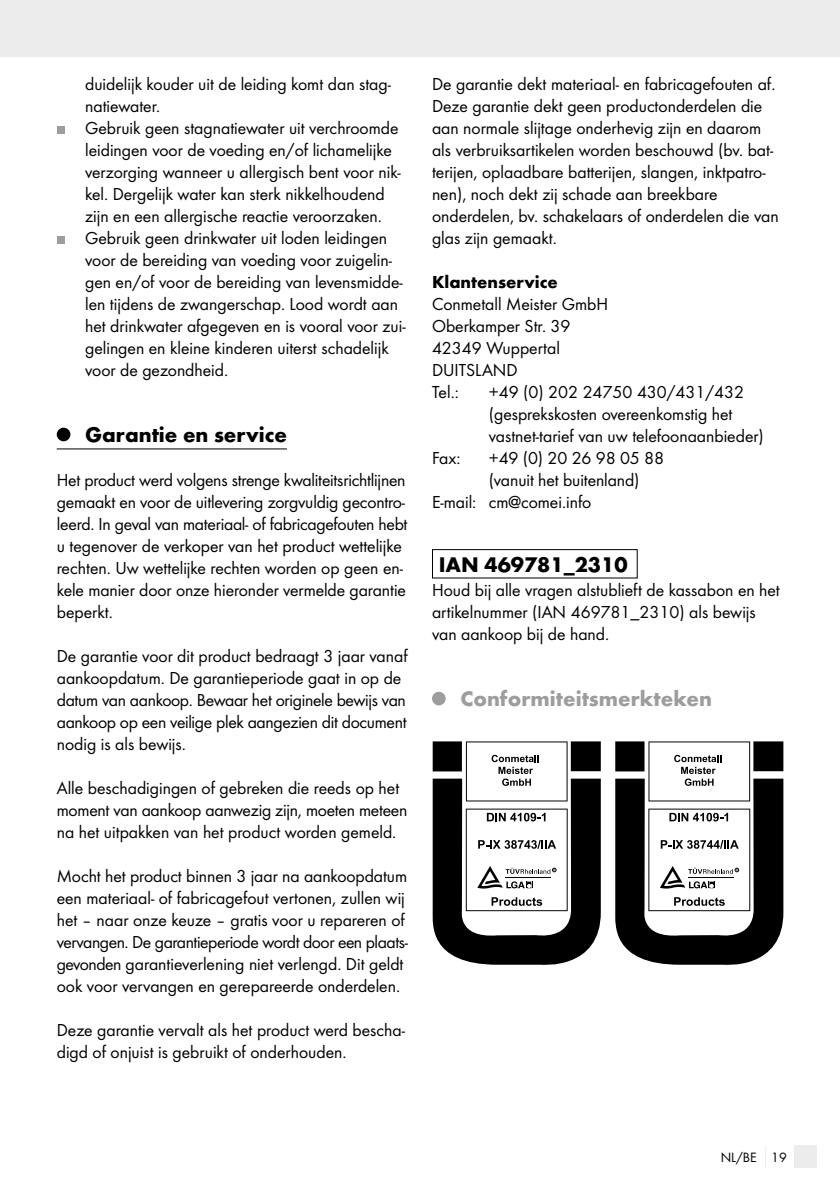
<style>
.page{position:relative;width:840px;height:1191px;background:#fff}
.page>*{position:absolute;margin:0;border:0;box-sizing:border-box;transform-origin:0 0}
.t1{font:700 22px "Futura";color:#000}
.t2{font:700 22px "Futura";color:#9c9d9d}
.t3{font:18px/22px "Futura Boo";color:#000}
.t4{font:700 18px "Futura";color:#000}
.t5{font:14px "Futura Boo";color:#000}
</style>
<div class="page">
<hr style="left:0;top:0;width:1px;height:57px;background:#ececec">
<div style="left:1px;top:0;width:838px;height:57px;background:#ececec"></div>
<div style="left:794px;top:1145px;width:22px;height:23px;background:#ececec"></div>
<hr style="left:57px;top:448px;width:230px;height:1px;background:#000">
<div style="left:57px;top:126px;width:7px;height:8px;background:#9c9d9d"></div>
<div style="left:57px;top:236px;width:7px;height:8px;background:#9c9d9d"></div>
<div style="left:57px;top:428px;width:13px;height:13px;background:#000;border-radius:50%"></div>
<div style="left:432px;top:549px;width:205px;height:29px;border:1px solid #000"></div>
<div style="left:432px;top:692px;width:13px;height:13px;background:#9c9d9d;border-radius:50%"></div>
<svg style="left:432px;top:741px;width:168px;height:224px"></svg>
<svg style="left:615px;top:741px;width:168px;height:224px"></svg>
<p class="t3" style="left:85px;top:73px;width:322px">duidelijk kouder uit de leiding komt dan stag&shy;natiewater.<br>Gebruik geen stagnatiewater uit verchroomde leidingen voor de voeding en/of lichamelijke verzorging wanneer u allergisch bent voor nik&shy;kel. Dergelijk water kan sterk nikkelhoudend zijn en een allergische reactie veroorzaken.<br>Gebruik geen drinkwater uit loden leidingen voor de bereiding van voeding voor zuigelin&shy;gen en/of voor de bereiding van levensmidde&shy;len tijdens de zwangerschap. Lood wordt aan het drinkwater afgegeven en is vooral voor zui&shy;gelingen en kleine kinderen uiterst schadelijk voor de gezondheid.</p>
<p class="t1" style="left:85px;top:421px;width:203px">Garantie en service</p>
<p class="t3" style="left:57px;top:469px;width:352px">Het product werd volgens strenge kwaliteitsrichtlijnen gemaakt en voor de uitlevering zorgvuldig gecontro&shy;leerd. In geval van materiaal- of fabricagefouten hebt u tegenover de verkoper van het product wettelijke rechten. Uw wettelijke rechten worden op geen en&shy;kele manier door onze hieronder vermelde garantie beperkt.</p>
<p class="t3" style="left:57px;top:645px;width:352px">De garantie voor dit product bedraagt 3 jaar vanaf aankoopdatum. De garantieperiode gaat in op de datum van aankoop. Bewaar het originele bewijs van aankoop op een veilige plek aangezien dit document nodig is als bewijs.</p>
<p class="t3" style="left:57px;top:777px;width:352px">Alle beschadigingen of gebreken die reeds op het moment van aankoop aanwezig zijn, moeten meteen na het uitpakken van het product worden gemeld.</p>
<p class="t3" style="left:57px;top:865px;width:352px">Mocht het product binnen 3 jaar na aankoopdatum een materiaal- of fabricagefout vertonen, zullen wij het – naar onze keuze – gratis voor u repareren of vervangen. De garantieperiode wordt door een plaats&shy;gevonden garantieverlening niet verlengd. Dit geldt ook voor vervangen en gerepareerde onderdelen.</p>
<p class="t3" style="left:57px;top:1019px;width:349px">Deze garantie vervalt als het product werd bescha&shy;digd of onjuist is gebruikt of onderhouden.</p>
<p class="t3" style="left:432px;top:73px;width:348px">De garantie dekt materiaal- en fabricagefouten af.<br>Deze garantie dekt geen productonderdelen die aan normale slijtage onderhevig zijn en daarom als verbruiksartikelen worden beschouwd (bv. bat&shy;terijen, oplaadbare batterijen, slangen, inktpatro&shy;nen), noch dekt zij schade aan breekbare onderdelen, bv. schakelaars of onderdelen die van glas zijn gemaakt.</p>
<p class="t4" style="left:432px;top:271px;width:127px">Klantenservice</p>
<p class="t3" style="left:432px;top:293px;width:178px">Conmetall Meister GmbH<br>Oberkamper Str. 39<br>42349 Wuppertal<br>DUITSLAND<br>Tel.:</p>
<p class="t3" style="left:488px;top:381px;width:276px">+49 (0) 202 24750 430/431/432 (gesprekskosten overeenkomstig het vastnet-tarief van uw telefoonaanbieder)</p>
<p class="t3" style="left:432px;top:447px;width:30px">Fax:</p>
<p class="t3" style="left:488px;top:447px;width:177px">+49 (0) 20 26 98 05 88</p>
<p class="t3" style="left:488px;top:469px;width:152px">(vanuit het buitenland)</p>
<p class="t3" style="left:432px;top:491px;width:161px">E-mail: cm@comei.info</p>
<p class="t1" style="left:438px;top:551px;width:190px">IAN 469781_2310</p>
<p class="t3" style="left:432px;top:579px;width:349px">Houd bij alle vragen alstublieft de kassabon en het artikelnummer (IAN 469781_2310) als bewijs van aankoop bij de hand.</p>
<p class="t2" style="left:460px;top:685px;width:253px">Conformiteitsmerkteken</p>
<p class="t5" style="left:720px;top:1149px;width:67px">NL/BE 19</p>
</div>
